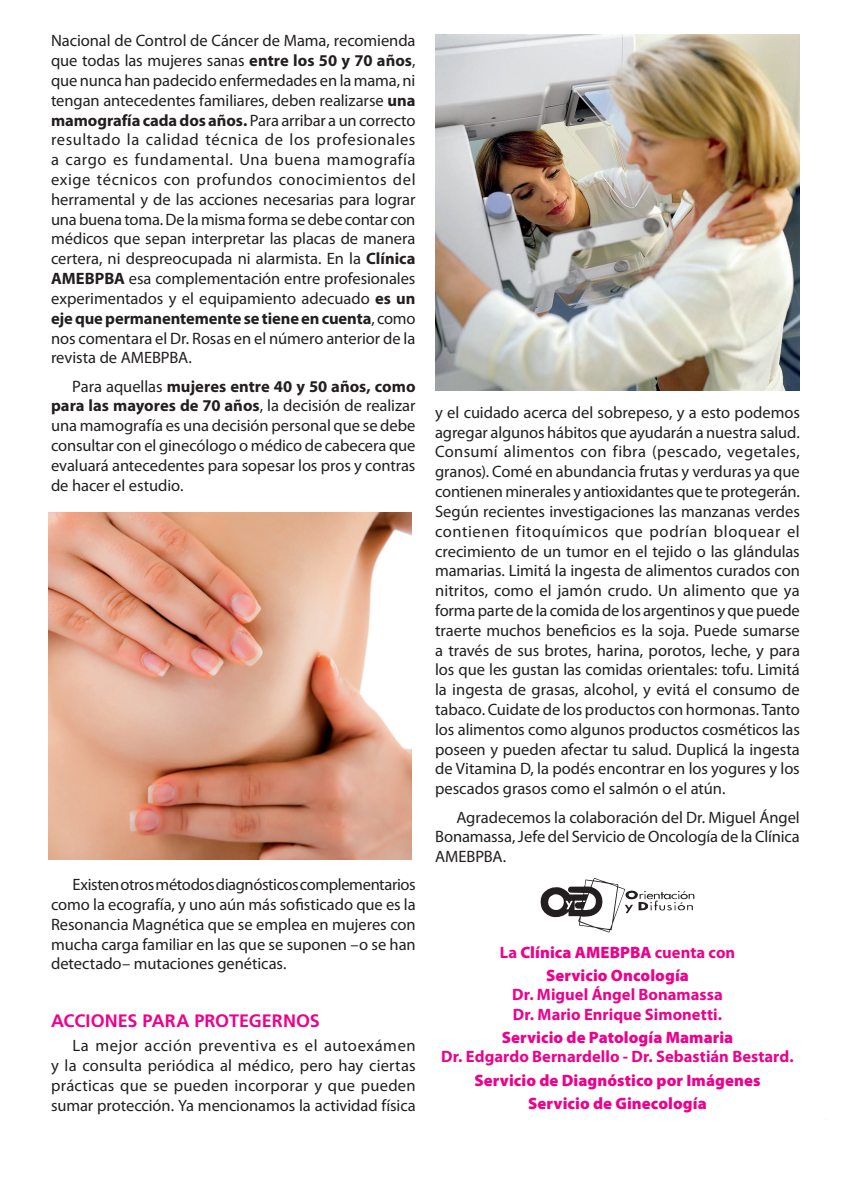
<style>
.page{position:relative;width:851px;height:1191px;background:#fff}
.page>*{position:absolute;margin:0;border:0;box-sizing:border-box;transform-origin:0 0}
.t1{font:700 18px "Frutiger LT Std";color:#ed028c}
.t2{font:16.5px/19.8px "Myriad Pro";letter-spacing:-.005em;color:#231f20;text-align:justify}
.t3{font:900 16.5px/23.4px "Myriad Pro";letter-spacing:.005em;color:#ed028c;text-align:center}
.t4{font:700 16.5px/19.2px "Myriad Pro";color:#ed028c}
.s1{font-weight:700}
</style>
<div class="page">
<img style="left:48px;top:512px;width:363px;height:347px">
<img style="left:435px;top:34px;width:364px;height:356px">
<svg style="left:540px;top:877px;width:154px;height:55px"></svg>
<p class="t2" style="left:51px;top:31px;width:366px">Nacional de Control de Cáncer de Mama, recomienda que todas las mujeres sanas <span class="s1">entre los 50 y 70 años</span>, que nunca han padecido enfermedades en la mama, ni tengan antecedentes familiares, deben realizarse <span class="s1">una mamografía cada dos años.</span> Para arribar a un correcto resultado la calidad técnica de los profesionales a cargo es fundamental. Una buena mamografía exige técnicos con profundos conocimientos del herramental y de las acciones necesarias para lograr una buena toma. De la misma forma se debe contar con médicos que sepan interpretar las placas de manera certera, ni despreocupada ni alarmista. En la <span class="s1">Clínica AMEBPBA</span> esa complementación entre profesionales experimentados y el equipamiento adecuado <span class="s1">es un eje que permanentemente se tiene en cuenta</span>, como nos comentara el Dr. Rosas en el número anterior de la revista de AMEBPBA.</p>
<p class="t2" style="left:51px;top:376px;width:366px;text-indent:21px">Para aquellas <span class="s1">mujeres entre 40 y 50 años, como para las mayores de 70 años</span>, la decisión de realizar una mamografía es una decisión personal que se debe consultar con el ginecólogo o médico de cabecera que evaluará antecedentes para sopesar los pros y contras de hacer el estudio.</p>
<p class="t2" style="left:51px;top:874px;width:366px;text-indent:21px">Existen otros métodos diagnósticos complementarios como la ecografía, y uno aún más sofisticado que es la Resonancia Magnética que se emplea en mujeres con mucha carga familiar en las que se suponen –o se han detectado– mutaciones genéticas.</p>
<p class="t1" style="left:51px;top:1010px;width:270px">ACCIONES PARA PROTEGERNOS</p>
<p class="t2" style="left:51px;top:1035px;width:366px;text-indent:21px">La mejor acción preventiva es el autoexámen y la consulta periódica al médico, pero hay ciertas prácticas que se pueden incorporar y que pueden sumar protección. Ya mencionamos la actividad física</p>
<p class="t2" style="left:435px;top:402px;width:366px">y el cuidado acerca del sobrepeso, y a esto podemos agregar algunos hábitos que ayudarán a nuestra salud.<br>Consumí alimentos con fibra (pescado, vegetales, granos). Comé en abundancia frutas y verduras ya que contienen minerales y antioxidantes que te protegerán.<br>Según recientes investigaciones las manzanas verdes contienen fitoquímicos que podrían bloquear el crecimiento de un tumor en el tejido o las glándulas mamarias. Limitá la ingesta de alimentos curados con nitritos, como el jamón crudo. Un alimento que ya forma parte de la comida de los argentinos y que puede traerte muchos beneficios es la soja. Puede sumarse a través de sus brotes, harina, porotos, leche, y para los que les gustan las comidas orientales: tofu. Limitá la ingesta de grasas, alcohol, y evitá el consumo de tabaco. Cuidate de los productos con hormonas. Tanto los alimentos como algunos productos cosméticos las poseen y pueden afectar tu salud. Duplicá la ingesta de Vitamina D, la podés encontrar en los yogures y los pescados grasos como el salmón o el atún.</p>
<p class="t2" style="left:435px;top:807px;width:366px;text-indent:21px">Agradecemos la colaboración del Dr. Miguel Ángel Bonamassa, Jefe del Servicio de Oncología de la Clínica AMEBPBA.</p>
<p class="t3" style="left:499px;top:940px;width:237px"><span class="s1">La</span> Clínica AMEBPBA <span class="s1">cuenta con<br></span>Servicio Oncología</p>
<p class="t4" style="left:512px;top:984px;width:212px">Dr. Miguel Ángel Bonamassa<br>Dr. Mario Enrique Simonetti.</p>
<p class="t3" style="left:501px;top:1025px;width:233px">Servicio de Patología Mamaria</p>
<p class="t4" style="left:441px;top:1046px;width:354px">Dr. Edgardo Bernardello - Dr. Sebastián Bestard.</p>
<p class="t3" style="left:474px;top:1067px;width:287px">Servicio de Diagnóstico por Imágenes<br>Servicio de Ginecología</p>
</div>
